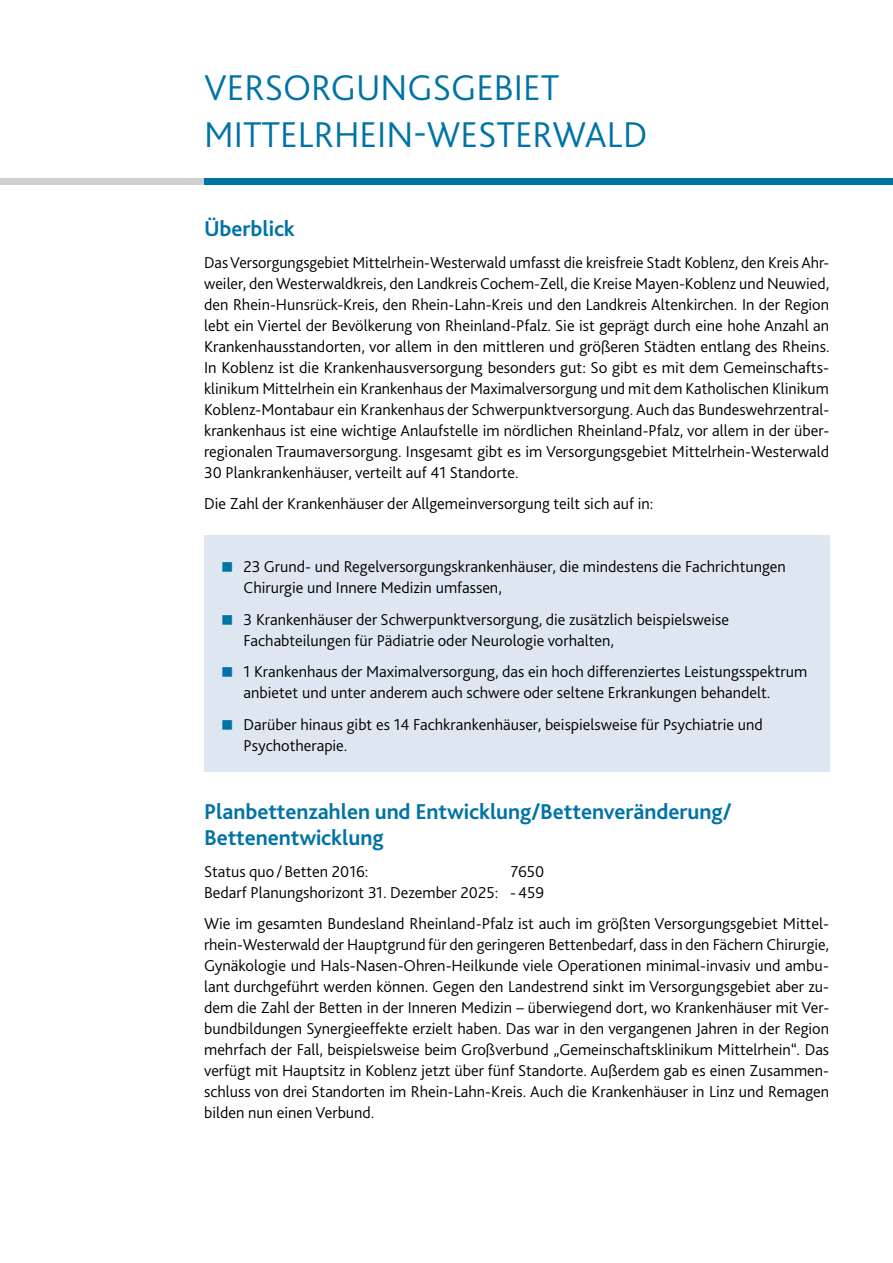
<style>
.page{position:relative;width:893px;height:1263px;background:#fff}
.page>*{position:absolute;margin:0;border:0;box-sizing:border-box;transform-origin:0 0}
.t1{font:300 37.5px/47.2px "Bliss 2";color:#0073a6}
.t2{font:700 22.5px/25.5px "Bliss 2";letter-spacing:-.005em;color:#0073a6}
.t3{font:300 16.5px/21px "Bliss 2";color:#000}
.s1{color:#0073a6}
</style>
<div class="page">
<div style="left:204px;top:536px;width:625px;height:236px;background:#dee7f1"></div>
<div style="left:0;top:178px;width:204px;height:7px;background:#cfd0d0"></div>
<div style="left:204px;top:178px;width:689px;height:7px;background:#0073a6"></div>
<h1 class="t1" style="left:204px;top:63px;width:445px">VERSORGUNGSGEBIET<br>MITTELRHEIN-WESTERWALD</h1>
<h2 class="t2" style="left:204px;top:215px;width:92px">Überblick</h2>
<p class="t3" style="left:204px;top:251px;width:627px">Das Versorgungsgebiet Mittelrhein-Westerwald umfasst die kreisfreie Stadt Koblenz, den Kreis Ahr&shy;weiler, den Westerwaldkreis, den Landkreis Cochem-Zell, die Kreise Mayen-Koblenz und Neuwied, den Rhein-Hunsrück-Kreis, den Rhein-Lahn-Kreis und den Landkreis Altenkirchen. In der Region lebt ein Viertel der Bevölkerung von Rheinland-Pfalz. Sie ist geprägt durch eine hohe Anzahl an Krankenhausstandorten, vor allem in den mittleren und größeren Städten entlang des Rheins.<br>In Koblenz ist die Krankenhausversorgung besonders gut: So gibt es mit dem Gemeinschafts&shy;klinikum Mittelrhein ein Krankenhaus der Maximalversorgung und mit dem Katholischen Klinikum Koblenz-Montabaur ein Krankenhaus der Schwerpunktversorgung. Auch das Bundeswehrzentral&shy;krankenhaus ist eine wichtige Anlaufstelle im nördlichen Rheinland-Pfalz, vor allem in der über&shy;regionalen Traumaversorgung. Insgesamt gibt es im Versorgungsgebiet Mittelrhein-Westerwald 30 Plankrankenhäuser, verteilt auf 41 Standorte.</p>
<p class="t3" style="left:204px;top:493px;width:451px">Die Zahl der Krankenhäuser der Allgemeinversorgung teilt sich auf in:</p>
<p class="t3" style="left:244px;top:556px;width:544px;text-indent:-23px"><span class="s1">■</span> 23 Grund- und Regelversorgungskrankenhäuser, die mindestens die Fachrichtungen<br>Chirurgie und Innere Medizin umfassen,</p>
<p class="t3" style="left:244px;top:608px;width:487px;text-indent:-23px"><span class="s1">■</span> 3 Krankenhäuser der Schwerpunktversorgung, die zusätzlich beispielsweise<br>Fachabteilungen für Pädiatrie oder Neurologie vorhalten,</p>
<p class="t3" style="left:244px;top:661px;width:565px;text-indent:-22px"><span class="s1">■</span> 1 Krankenhaus der Maximalversorgung, das ein hoch differenziertes Leistungsspektrum anbietet und unter anderem auch schwere oder seltene Erkrankungen behandelt.</p>
<p class="t3" style="left:244px;top:713px;width:521px;text-indent:-23px"><span class="s1">■</span> Darüber hinaus gibt es 14 Fachkrankenhäuser, beispielsweise für Psychiatrie und<br>Psychotherapie.</p>
<h2 class="t2" style="left:204px;top:798px;width:529px">Planbettenzahlen und Entwicklung/Bettenveränderung/<br>Bettenentwicklung</h2>
<p class="t3" style="left:204px;top:860px;width:166px">Status quo/Betten 2016:</p>
<p class="t3" style="left:204px;top:860px;width:342px;text-align:right">7650<br>Bedarf Planungshorizont 31. Dezember 2025: -459</p>
<p class="t3" style="left:204px;top:913px;width:627px;text-align:justify">Wie im gesamten Bundesland Rheinland-Pfalz ist auch im größten Versorgungsgebiet Mittel&shy;rhein-Westerwald der Hauptgrund für den geringeren Bettenbedarf, dass in den Fächern Chirurgie, Gynäkologie und Hals-Nasen-Ohren-Heilkunde viele Operationen minimal-invasiv und ambu&shy;lant durchgeführt werden können. Gegen den Landestrend sinkt im Versorgungsgebiet aber zu&shy;dem die Zahl der Betten in der Inneren Medizin – überwiegend dort, wo Krankenhäuser mit Ver&shy;bundbildungen Synergieeffekte erzielt haben. Das war in den vergangenen Jahren in der Region mehrfach der Fall, beispielsweise beim Großverbund „Gemeinschaftsklinikum Mittelrhein“. Das verfügt mit Hauptsitz in Koblenz jetzt über fünf Standorte. Außerdem gab es einen Zusammen&shy;schluss von drei Standorten im Rhein-Lahn-Kreis. Auch die Krankenhäuser in Linz und Remagen bilden nun einen Verbund.</p>
</div>
